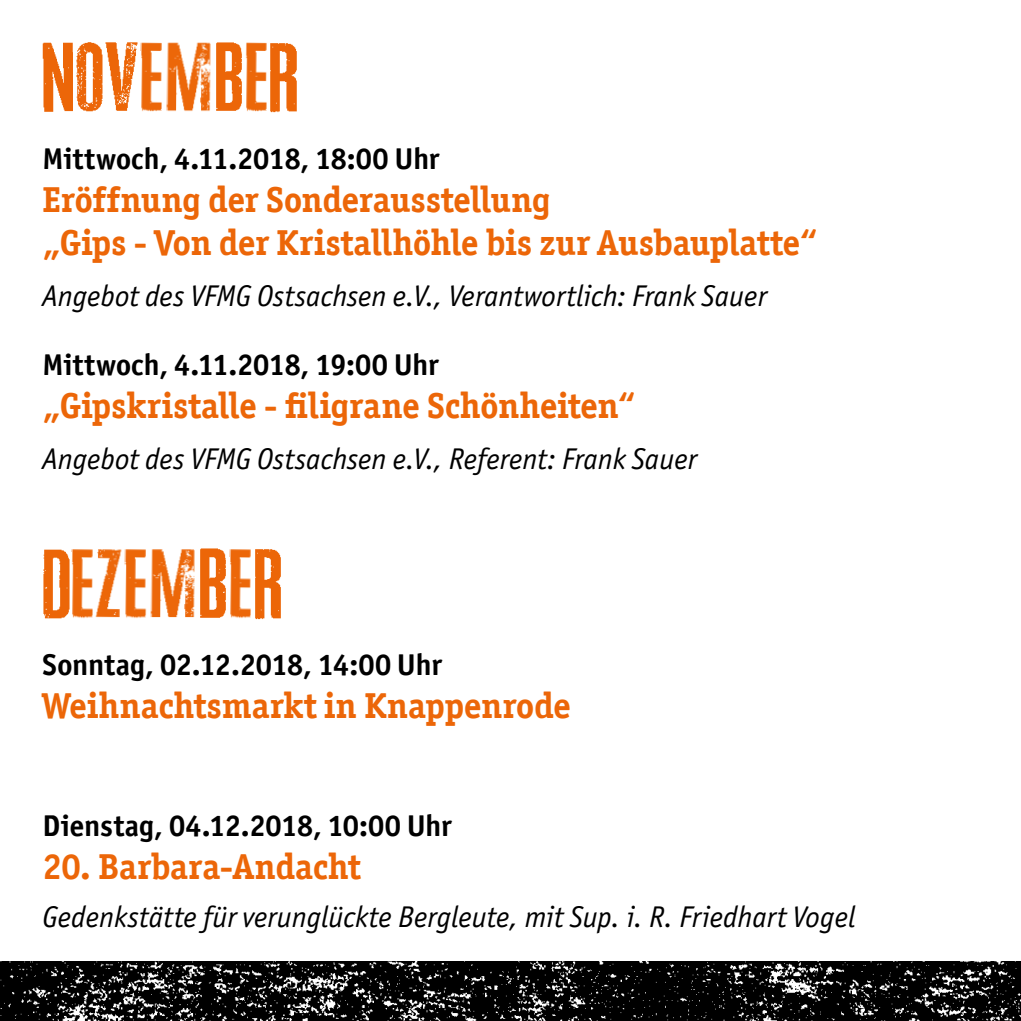
<style>
.page{position:relative;width:1021px;height:1021px;background:#fff}
.page>*{position:absolute;margin:0;border:0;box-sizing:border-box;transform-origin:0 0}
.t1{font:700 36px/43.2px "Officina Ser ITC";letter-spacing:-.005em;color:#ec6608}
.t2{font:italic 30px "Officina Sans ITC Pro";color:#000}
.t3{font:700 30px "Officina San ITC";letter-spacing:-.005em;color:#000}
</style>
<div class="page">
<img style="left:0;top:961px;width:1020px;height:59px">
<img style="left:245px;top:42px;width:52px;height:71px">
<img style="left:105px;top:42px;width:33px;height:69px">
<img style="left:76px;top:42px;width:27px;height:69px">
<img style="left:140px;top:42px;width:22px;height:70px">
<img style="left:216px;top:42px;width:26px;height:69px">
<img style="left:43px;top:42px;width:29px;height:70px">
<img style="left:166px;top:42px;width:45px;height:70px">
<img style="left:229px;top:549px;width:52px;height:71px">
<img style="left:43px;top:549px;width:104px;height:70px">
<img style="left:200px;top:548px;width:26px;height:70px">
<img style="left:151px;top:549px;width:44px;height:69px">
<p class="t3" style="left:43px;top:140px;width:398px">Mittwoch, 4.11.2018, 18:00 Uhr</p>
<p class="t1" style="left:43px;top:178px;width:776px">Eröffnung der Sonderausstellung<br>„Gips - Von der Kristallhöhle bis zur Ausbauplatte“</p>
<p class="t2" style="left:43px;top:279px;width:725px">Angebot des VFMG Ostsachsen e.V., Verantwortlich: Frank Sauer</p>
<p class="t3" style="left:43px;top:346px;width:398px">Mittwoch, 4.11.2018, 19:00 Uhr</p>
<p class="t1" style="left:43px;top:384px;width:594px">„Gipskristalle - filigrane Schönheiten“</p>
<p class="t2" style="left:43px;top:442px;width:655px">Angebot des VFMG Ostsachsen e.V., Referent: Frank Sauer</p>
<p class="t3" style="left:43px;top:646px;width:401px">Sonntag, 02.12.2018, 14:00 Uhr</p>
<p class="t1" style="left:43px;top:684px;width:530px">Weihnachtsmarkt in Knappenrode</p>
<p class="t3" style="left:43px;top:806px;width:411px">Dienstag, 04.12.2018, 10:00 Uhr</p>
<p class="t1" style="left:43px;top:844px;width:319px">20. Barbara-Andacht</p>
<p class="t2" style="left:43px;top:899px;width:814px">Gedenkstätte für verunglückte Bergleute, mit Sup. i. R. Friedhart Vogel</p>
</div>
